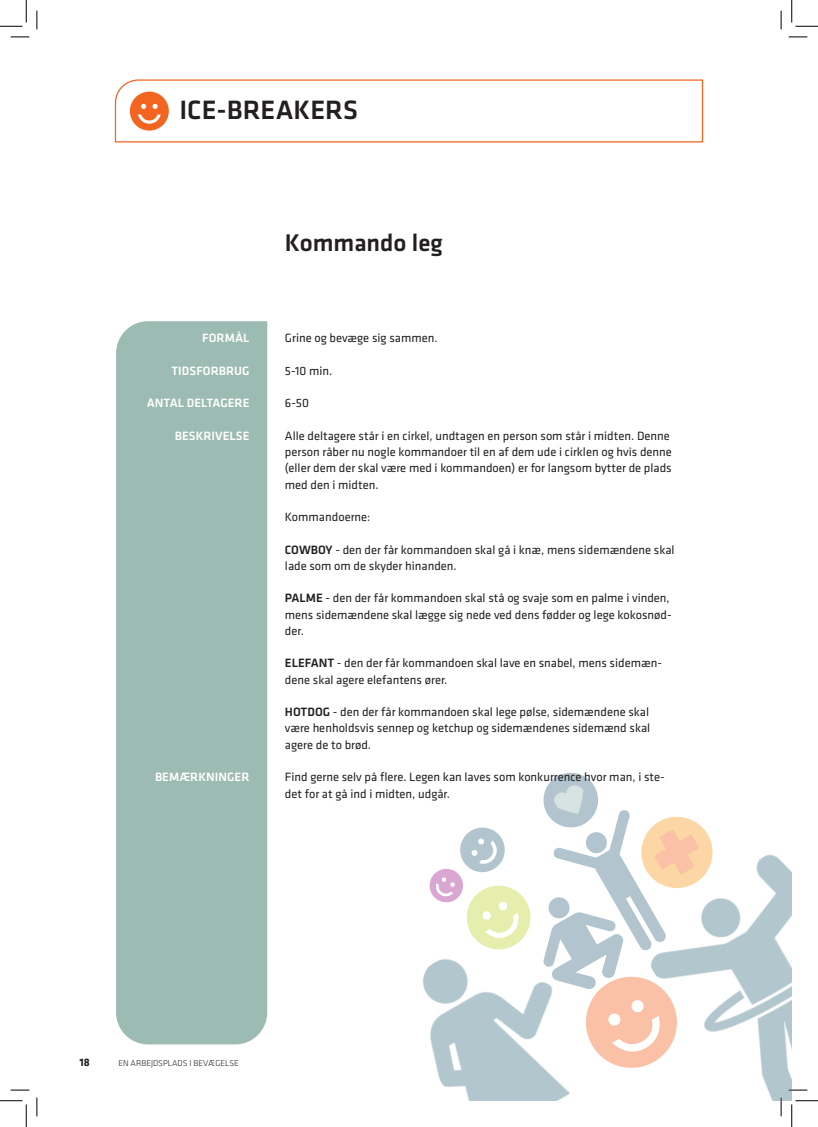
<style>
.page{position:relative;width:818px;height:1127px;background:#fff}
.page>*{position:absolute;margin:0;border:0;box-sizing:border-box;transform-origin:0 0}
.Overskrift_opslag_1__linie{font:500 27.5px "Klavika";color:#231f20}
.Underoverskrift{font:500 25px "Klavika";color:#231f20}
.BAR_Brød{font:12.5px/16.2px "Klavika";color:#231f20}
.t1{font:500 12.5px "Klavika";letter-spacing:.005em;color:#fff}
.t2{font:700 11.25px "Klavika";color:#231f20}
.t3{font:300 8.75px "Klavika";color:#231f20}
.s1{font-weight:500}
</style>
<div class="page">
<div style="left:116px;top:321px;width:151px;height:723px;background:#9cbbb2"></div>
<svg style="left:114px;top:79px;width:590px;height:64px"></svg>
<svg style="left:130px;top:92px;width:39px;height:39px"></svg>
<img style="left:718px;top:854px;width:74px;height:246px">
<svg style="left:429px;top:772px;width:289px;height:296px"></svg>
<img style="left:423px;top:917px;width:202px;height:183px">
<svg style="left:11px;top:36px;width:18px;height:2px"></svg>
<svg style="left:788px;top:36px;width:19px;height:2px"></svg>
<svg style="left:11px;top:1089px;width:18px;height:1px"></svg>
<svg style="left:788px;top:1088px;width:19px;height:2px"></svg>
<svg style="left:36px;top:11px;width:2px;height:18px"></svg>
<svg style="left:36px;top:1097px;width:2px;height:18px"></svg>
<svg style="left:780px;top:11px;width:2px;height:18px"></svg>
<svg style="left:780px;top:1097px;width:2px;height:18px"></svg>
<svg style="left:0;top:0;width:27px;height:27px"></svg>
<svg style="left:0;top:1100px;width:27px;height:26px"></svg>
<svg style="left:791px;top:0;width:27px;height:27px"></svg>
<svg style="left:791px;top:1100px;width:27px;height:26px"></svg>
<p class="Overskrift_opslag_1__linie" style="left:179px;top:91px;width:180px">ICE-BREAKERS</p>
<p class="t1" style="left:202px;top:329px;width:49px">FORMÅL</p>
<p class="t1" style="left:171px;top:362px;width:80px">TIDSFORBRUG</p>
<p class="t1" style="left:147px;top:394px;width:104px">ANTAL DELTAGERE</p>
<p class="t1" style="left:175px;top:427px;width:76px">BESKRIVELSE</p>
<p class="t1" style="left:155px;top:768px;width:96px">BEMÆRKNINGER</p>
<p class="Underoverskrift" style="left:285px;top:225px;width:159px">Kommando leg</p>
<p class="BAR_Brød" style="left:285px;top:329px;width:154px">Grine og bevæge sig sammen.</p>
<p class="BAR_Brød" style="left:285px;top:362px;width:49px">5-10 min.</p>
<p class="BAR_Brød" style="left:285px;top:394px;width:25px">6-50</p>
<p class="BAR_Brød" style="left:285px;top:427px;width:388px">Alle deltagere står i en cirkel, undtagen en person som står i midten. Denne person råber nu nogle kommandoer til en af dem ude i cirklen og hvis denne (eller dem der skal være med i kommandoen) er for langsom bytter de plads med den i midten.</p>
<p class="BAR_Brød" style="left:285px;top:508px;width:87px">Kommandoerne:</p>
<p class="BAR_Brød" style="left:285px;top:540px;width:391px"><span class="s1">COWBOY</span> - den der får kommandoen skal gå i knæ, mens sidemændene skal lade som om de skyder hinanden.</p>
<p class="BAR_Brød" style="left:285px;top:589px;width:388px"><span class="s1">PALME</span> - den der får kommandoen skal stå og svaje som en palme i vinden, mens sidemændene skal lægge sig nede ved dens fødder og lege kokosnød&shy;der.</p>
<p class="BAR_Brød" style="left:285px;top:654px;width:378px"><span class="s1">ELEFANT</span> - den der får kommandoen skal lave en snabel, mens sidemæn&shy;dene skal agere elefantens ører.</p>
<p class="BAR_Brød" style="left:285px;top:703px;width:367px;text-align:justify"><span class="s1">HOTDOG</span> - den der får kommandoen skal lege pølse, sidemændene skal være henholdsvis sennep og ketchup og sidemændenes sidemænd skal agere de to brød.</p>
<p class="BAR_Brød" style="left:285px;top:768px;width:381px">Find gerne selv på flere. Legen kan laves som konkurrence hvor man, i ste&shy;det for at gå ind i midten, udgår.</p>
<p class="t2" style="left:79px;top:1053px;width:12px">18</p>
<p class="t3" style="left:118px;top:1057px;width:122px">EN ARBEJDSPLADS I BEVÆGELSE</p>
</div>
